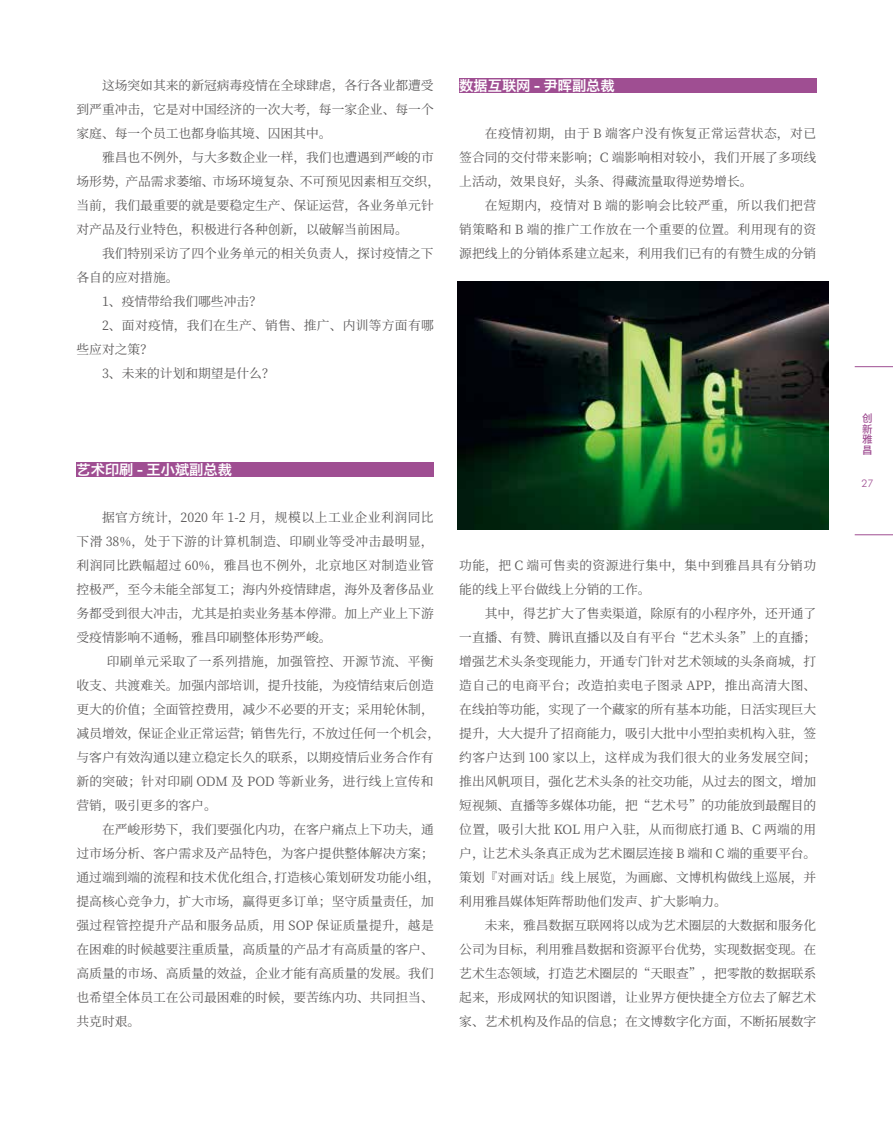
<style>
.page{position:relative;width:893px;height:1127px;background:#fff}
.page>*{position:absolute;margin:0;border:0;box-sizing:border-box;transform-origin:0 0}
.t1{font:14.25px "Hiragino Sans GB W6";color:#fff}
.t2{font:12.75px/24px "Source Han Serif CN";color:#595757;text-align:justify}
.t3{font:12.75px/24px "Source Han Serif CN";letter-spacing:.035em;color:#595757}
.t4{font:12.75px "Source Han Serif CN";letter-spacing:.025em;color:#595757}
.t5{font:500 10.5px/10.5px "Source Han Sans CN";color:#9f4e92;text-align:justify}
.t6{font:300 10.5px "Futuri SW";color:#9f4e92}
</style>
<div class="page">
<hr style="left:855px;top:366px;width:38px;height:1px;background:#9f4e92">
<hr style="left:855px;top:534px;width:38px;height:1px;background:#9f4e92">
<div style="left:77px;top:463px;width:357px;height:14px;background:#9f4e92"></div>
<div style="left:459px;top:79px;width:357px;height:14px;background:#9f4e92"></div>
<img style="left:457px;top:282px;width:371px;height:247px">
<p class="t2" style="left:77px;top:73px;width:359px;text-indent:26px">这场突如其来的新冠病毒疫情在全球肆虐，各行各业都遭受到严重冲击，它是对中国经济的一次大考，每一家企业、每一个家庭、每一个员工也都身临其境、囚困其中。</p>
<p class="t2" style="left:77px;top:145px;width:365px;text-align:left;text-indent:26px">雅昌也不例外，与大多数企业一样，我们也遭遇到严峻的市场形势，产品需求萎缩、市场环境复杂、不可预见因素相互交织，当前，我们最重要的就是要稳定生产、保证运营，各业务单元针对产品及行业特色，积极进行各种创新，以破解当前困局。</p>
<p class="t2" style="left:102px;top:241px;width:333px">我们特别采访了四个业务单元的相关负责人，探讨疫情之下</p>
<p class="t2" style="left:77px;top:265px;width:103px">各自的应对措施。</p>
<p class="t2" style="left:102px;top:289px;width:161px">1、疫情带给我们哪些冲击？</p>
<p class="t4" style="left:102px;top:318px;width:333px">2、面对疫情，我们在生产、销售、推广、内训等方面有哪</p>
<p class="t2" style="left:77px;top:337px;width:78px">些应对之策？</p>
<p class="t2" style="left:102px;top:361px;width:174px">3、未来的计划和期望是什么？</p>
<p class="t1" style="left:459px;top:76px;width:157px">数据互联网 - 尹晖副总裁</p>
<p class="t2" style="left:459px;top:121px;width:359px;text-indent:26px">在疫情初期，由于 B 端客户没有恢复正常运营状态，对已签合同的交付带来影响；C 端影响相对较小，我们开展了多项线上活动，效果良好，头条、得藏流量取得逆势增长。</p>
<p class="t2" style="left:459px;top:193px;width:358px;text-indent:26px">在短期内，疫情对 B 端的影响会比较严重，所以我们把营销策略和 B 端的推广工作放在一个重要的位置。利用现有的资源把线上的分销体系建立起来，利用我们已有的有赞生成的分销</p>
<p class="t1" style="left:77px;top:460px;width:157px">艺术印刷 - 王小斌副总裁</p>
<p class="t2" style="left:77px;top:505px;width:359px;text-indent:26px">据官方统计，2020 年 1-2 月，规模以上工业企业利润同比下滑 38%，处于下游的计算机制造、印刷业等受冲击最明显，利润同比跌幅超过 60%，雅昌也不例外，北京地区对制造业管控极严，至今未能全部复工；海内外疫情肆虐，海外及奢侈品业务都受到很大冲击，尤其是拍卖业务基本停滞。加上产业上下游受疫情影响不通畅，雅昌印刷整体形势严峻。</p>
<p class="t2" style="left:77px;top:649px;width:365px;text-align:left;text-indent:30px">印刷单元采取了一系列措施，加强管控、开源节流、平衡收支、共渡难关。加强内部培训，提升技能，为疫情结束后创造更大的价值；全面管控费用，减少不必要的开支；采用轮休制，减员增效，保证企业正常运营；销售先行，不放过任何一个机会，与客户有效沟通以建立稳定长久的联系，以期疫情后业务合作有新的突破；针对印刷 ODM 及 POD 等新业务，进行线上宣传和营销，吸引更多的客户。</p>
<p class="t2" style="left:77px;top:817px;width:365px;text-align:left;text-indent:26px">在严峻形势下，我们要强化内功，在客户痛点上下功夫，通过市场分析、客户需求及产品特色，为客户提供整体解决方案；通过端到端的流程和技术优化组合，打造核心策划研发功能小组，提高核心竞争力，扩大市场，赢得更多订单；坚守质量责任，加强过程管控提升产品和服务品质，用 SOP 保证质量提升，越是在困难的时候越要注重质量，高质量的产品才有高质量的客户、高质量的市场、高质量的效益，企业才能有高质量的发展。我们也希望全体员工在公司最困难的时候，要苦练内功、共同担当、共克时艰。</p>
<p class="t3" style="left:459px;top:553px;width:358px">功能，把 C 端可售卖的资源进行集中，集中到雅昌具有分销功能的线上平台做线上分销的工作。</p>
<p class="t2" style="left:459px;top:601px;width:359px;text-indent:26px">其中，得艺扩大了售卖渠道，除原有的小程序外，还开通了一直播、有赞、腾讯直播以及自有平台“艺术头条”上的直播；增强艺术头条变现能力，开通专门针对艺术领域的头条商城，打造自己的电商平台；改造拍卖电子图录 APP，推出高清大图、在线拍等功能，实现了一个藏家的所有基本功能，日活实现巨大提升，大大提升了招商能力，吸引大批中小型拍卖机构入驻，签约客户达到 100 家以上，这样成为我们很大的业务发展空间；推出风帆项目，强化艺术头条的社交功能，从过去的图文，增加短视频、直播等多媒体功能，把“艺术号”的功能放到最醒目的位置，吸引大批 KOL 用户入驻，从而彻底打通 B、C 两端的用户，让艺术头条真正成为艺术圈层连接 B 端和 C 端的重要平台。策划『对画对话』线上展览，为画廊、文博机构做线上巡展，并利用雅昌媒体矩阵帮助他们发声、扩大影响力。</p>
<p class="t2" style="left:459px;top:913px;width:359px;text-indent:26px">未来，雅昌数据互联网将以成为艺术圈层的大数据和服务化公司为目标，利用雅昌数据和资源平台优势，实现数据变现。在艺术生态领域，打造艺术圈层的“天眼查”，把零散的数据联系起来，形成网状的知识图谱，让业界方便快捷全方位去了解艺术家、艺术机构及作品的信息；在文博数字化方面，不断拓展数字</p>
<p class="t5" style="left:862px;top:413px;width:12px">创新雅昌</p>
<p class="t6" style="left:861px;top:477px;width:14px">27</p>
</div>
